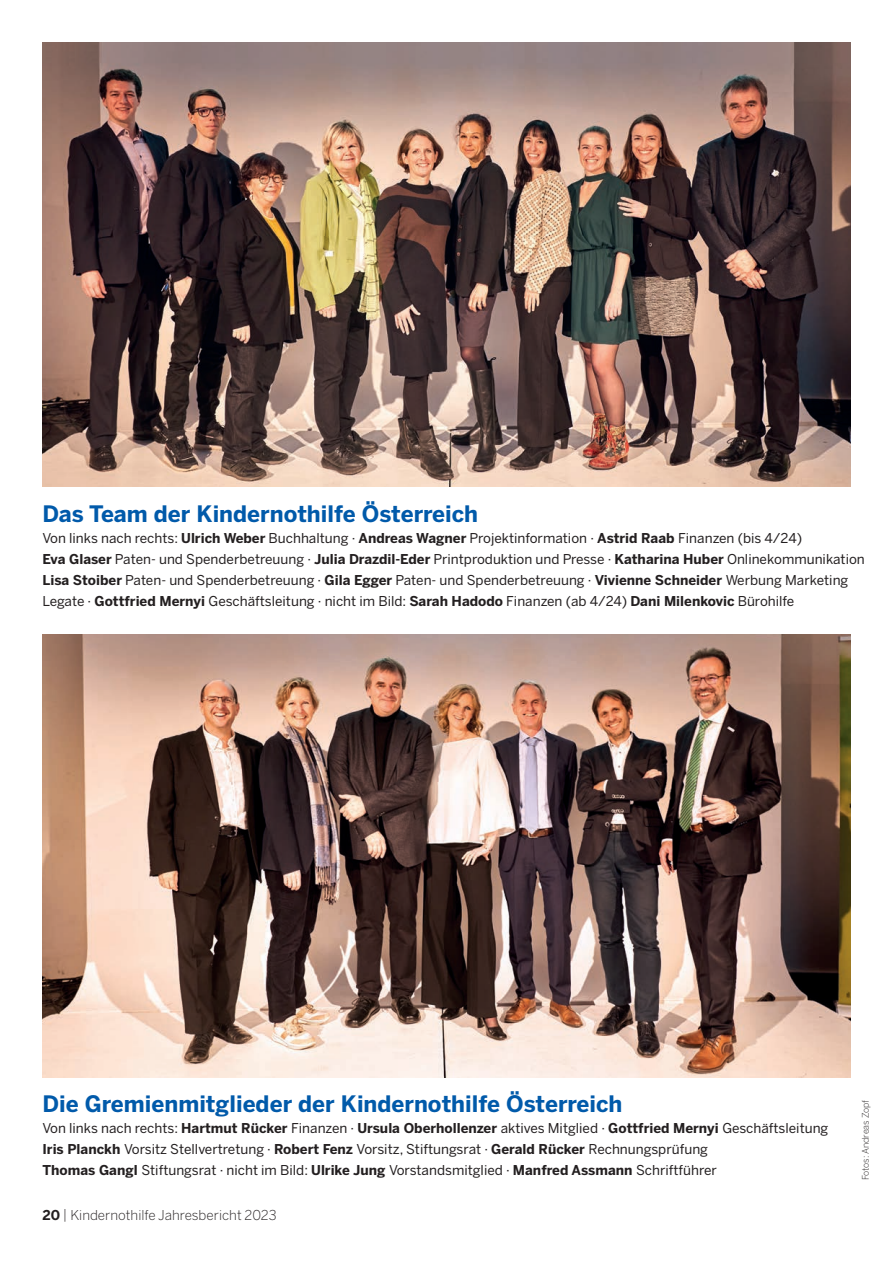
<style>
.page{position:relative;width:893px;height:1263px;background:#fff}
.page>*{position:absolute;margin:0;border:0;box-sizing:border-box;transform-origin:0 0}
.t1{font:700 22.5px "Benton Sans";color:#015aaa}
.t2{font:13.5px/21px "Benton Sans";color:#231f20}
.t3{font:300 13.5px "Benton Sans";color:#231f20}
.t4{font:300 9px "Benton Sans";letter-spacing:-.01em;color:#231f20}
.s1{font-weight:700}
</style>
<div class="page">
<img style="left:43px;top:42px;width:807px;height:445px">
<img style="left:43px;top:634px;width:807px;height:443px">
<h1 class="t1" style="left:43px;top:500px;width:437px">Das Team der Kindernothilfe Österreich</h1>
<p class="t2" style="left:43px;top:527px;width:824px">Von links nach rechts: <span class="s1">Ulrich Weber</span> Buchhaltung · <span class="s1">Andreas Wagner</span> Projektinformation · <span class="s1">Astrid Raab</span> Finanzen (bis 4/24)<br><span class="s1">Eva Glaser</span> Paten- und Spenderbetreuung · <span class="s1">Julia Drazdil-Eder</span> Printproduktion und Presse · <span class="s1">Katharina Huber</span> Onlinekommunikation <span class="s1">Lisa Stoiber</span> Paten- und Spenderbetreuung · <span class="s1">Gila Egger</span> Paten- und Spenderbetreuung · <span class="s1">Vivienne Schneider</span> Werbung Marketing Legate · <span class="s1">Gottfried Mernyi</span> Geschäftsleitung · nicht im Bild: <span class="s1">Sarah Hadodo</span> Finanzen (ab 4/24) <span class="s1">Dani Milenkovic</span> Bürohilfe</p>
<h1 class="t1" style="left:43px;top:1090px;width:581px">Die Gremienmitglieder der Kindernothilfe Österreich</h1>
<p class="t2" style="left:43px;top:1117px;width:787px">Von links nach rechts: <span class="s1">Hartmut Rücker</span> Finanzen · <span class="s1">Ursula Oberhollenzer</span> aktives Mitglied · <span class="s1">Gottfried Mernyi</span> Geschäftsleitung<br><span class="s1">Iris Planckh</span> Vorsitz Stellvertretung · <span class="s1">Robert Fenz</span> Vorsitz, Stiftungsrat · <span class="s1">Gerald Rücker</span> Rechnungsprüfung<br><span class="s1">Thomas Gangl</span> Stiftungsrat · nicht im Bild: <span class="s1">Ulrike Jung</span> Vorstandsmitglied · <span class="s1">Manfred Assmann</span> Schriftführer</p>
<p class="t3" style="left:43px;top:1207px;width:236px"><span class="s1">20</span> | Kindernothilfe Jahresbericht 2023</p>
<p class="t4" style="left:860px;top:1180px;width:81px;rotate:-90deg">Fotos: Andreas Zopf</p>
</div>
